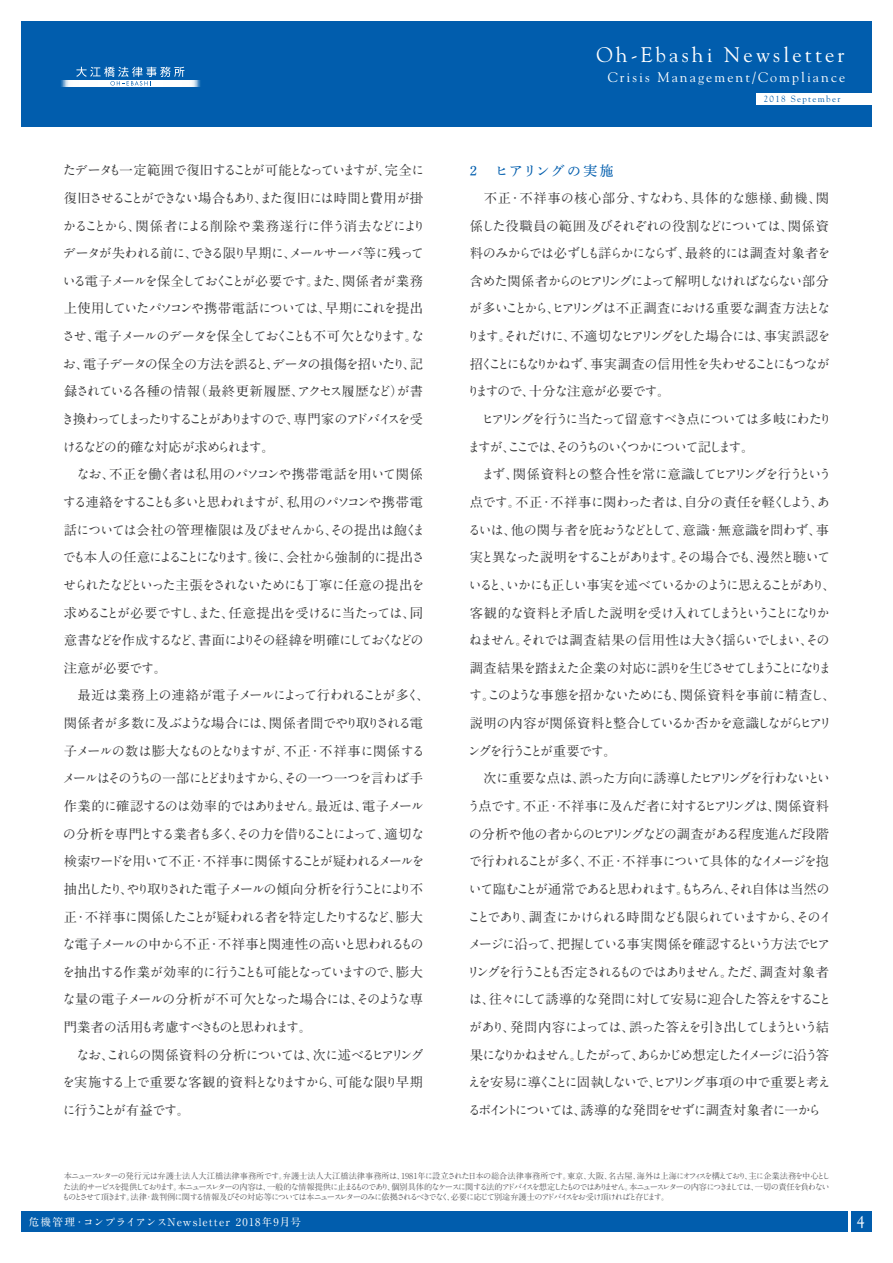
<style>
.page{position:relative;width:893px;height:1263px;background:#fff}
.page>*{position:absolute;margin:0;border:0;box-sizing:border-box;transform-origin:0 0}
.t1{font:21px "Goudy Std";letter-spacing:.15em;color:#fff}
.t2{font:15.9px "Goudy Std";color:#fff}
.t3{font:13.8px "Goudy Std";letter-spacing:.15em;color:#fff}
.t4{font:13.8px "Shuei Min Pro M";letter-spacing:.05em;color:#015dad}
.t5{font:700 13.35px/27.6px "A1 Mincho Std";letter-spacing:-.1em;color:#3e3e3f}
.t6{font:700 10.65px "A1 Mincho Std";letter-spacing:.095em;color:#fff}
.t7{font:9px "Goudy Std";letter-spacing:.15em;color:#015dad}
.t8{font:700 8.25px/10.5px "A1 Mincho Std";letter-spacing:-.17em;color:#636366;text-align:justify}
</style>
<div class="page">
<div style="left:21px;top:22px;width:851px;height:105px;background:#015dad"></div>
<div style="left:60px;top:80px;width:141px;height:7px;background:#0661ae"></div>
<div style="left:61px;top:80px;width:140px;height:7px;background:#166bb3"></div>
<div style="left:62px;top:80px;width:138px;height:7px;background:#347dbc"></div>
<div style="left:63px;top:80px;width:136px;height:7px;background:#4a8ac3"></div>
<div style="left:63px;top:80px;width:135px;height:7px;background:#699ecd"></div>
<div style="left:64px;top:80px;width:134px;height:7px;background:#7fadd4"></div>
<div style="left:65px;top:80px;width:132px;height:7px;background:#a4c4e0"></div>
<div style="left:65px;top:80px;width:131px;height:7px;background:#b1cce4"></div>
<div style="left:66px;top:80px;width:130px;height:7px;background:#c6daeb"></div>
<div style="left:67px;top:80px;width:128px;height:7px;background:#dbe8f2"></div>
<div style="left:68px;top:80px;width:126px;height:7px;background:#eaf1f7"></div>
<div style="left:68px;top:80px;width:125px;height:7px;background:#eef4f8"></div>
<div style="left:69px;top:80px;width:124px;height:7px;background:#f3f7f9"></div>
<div style="left:70px;top:80px;width:122px;height:7px;background:#fff"></div>
<svg style="left:76px;top:67px;width:108px;height:19px"></svg>
<div style="left:756px;top:94px;width:116px;height:11px;background:#fff"></div>
<div style="left:851px;top:1211px;width:21px;height:21px;background:#015dad"></div>
<div style="left:21px;top:1211px;width:827px;height:21px;background:#015dad"></div>
<h1 class="t1" style="left:596px;top:42px;width:250px">Oh-Ebashi Newsletter</h1>
<p class="t7" style="left:764px;top:93px;width:78px">2018 September</p>
<p class="t3" style="left:608px;top:69px;width:239px">Crisis Management/Compliance</p>
<p class="t5" style="left:61px;top:155px;width:370px">たデータも一定範囲で復旧することが可能となっていますが、完全に復旧させることができない場合もあり、また復旧には時間と費用が掛かることから、関係者による削除や業務遂行に伴う消去などによりデータが失われる前に、できる限り早期に、メールサーバ等に残っている電子メールを保全しておくことが必要です。また、関係者が業務上使用していたパソコンや携帯電話については、早期にこれを提出させ、電子メールのデータを保全しておくことも不可欠となります。なお、電子データの保全の方法を誤ると、データの損傷を招いたり、記録されている各種の情報（最終更新履歴、アクセス履歴など）が書き換わってしまったりすることがありますので、専門家のアドバイスを受けるなどの的確な対応が求められます。<br>　なお、不正を働く者は私用のパソコンや携帯電話を用いて関係する連絡をすることも多いと思われますが、私用のパソコンや携帯電話については会社の管理権限は及びませんから、その提出は飽くまでも本人の任意によることになります。後に、会社から強制的に提出させられたなどといった主張をされないためにも丁寧に任意の提出を求めることが必要ですし、また、任意提出を受けるに当たっては、同意書などを作成するなど、書面によりその経緯を明確にしておくなどの注意が必要です。<br>　最近は業務上の連絡が電子メールによって行われることが多く、関係者が多数に及ぶような場合には、関係者間でやり取りされる電子メールの数は膨大なものとなりますが、不正・不祥事に関係するメールはそのうちの一部にとどまりますから、その一つ一つを言わば手作業的に確認するのは効率的ではありません。最近は、電子メールの分析を専門とする業者も多く、その力を借りることによって、適切な検索ワードを用いて不正・不祥事に関係することが疑われるメールを抽出したり、やり取りされた電子メールの傾向分析を行うことにより不正・不祥事に関係したことが疑われる者を特定したりするなど、膨大な電子メールの中から不正・不祥事と関連性の高いと思われるものを抽出する作業が効率的に行うことも可能となっていますので、膨大な量の電子メールの分析が不可欠となった場合には、そのような専門業者の活用も考慮すべきものと思われます。<br>　なお、これらの関係資料の分析については、次に述べるヒアリングを実施する上で重要な客観的資料となりますから、可能な限り早期に行うことが有益です。</p>
<p class="t4" style="left:470px;top:161px;width:145px">2 　ヒアリングの実施</p>
<p class="t5" style="left:467px;top:182px;width:370px">　不正・不祥事の核心部分、すなわち、具体的な態様、動機、関係した役職員の範囲及びそれぞれの役割などについては、関係資料のみからでは必ずしも詳らかにならず、最終的には調査対象者を含めた関係者からのヒアリングによって解明しなければならない部分が多いことから、ヒアリングは不正調査における重要な調査方法となります。それだけに、不適切なヒアリングをした場合には、事実誤認を招くことにもなりかねず、事実調査の信用性を失わせることにもつながりますので、十分な注意が必要です。<br>　ヒアリングを行うに当たって留意すべき点については多岐にわたりますが、ここでは、そのうちのいくつかについて記します。<br>　まず、関係資料との整合性を常に意識してヒアリングを行うという点です。不正・不祥事に関わった者は、自分の責任を軽くしよう、あるいは、他の関与者を庇おうなどとして、意識・無意識を問わず、事実と異なった説明をすることがあります。その場合でも、漫然と聴いていると、いかにも正しい事実を述べているかのように思えることがあり、客観的な資料と矛盾した説明を受け入れてしまうということになりかねません。それでは調査結果の信用性は大きく揺らいでしまい、その調査結果を踏まえた企業の対応に誤りを生じさせてしまうことになります。このような事態を招かないためにも、関係資料を事前に精査し、説明の内容が関係資料と整合しているか否かを意識しながらヒアリングを行うことが重要です。<br>　次に重要な点は、誤った方向に誘導したヒアリングを行わないという点です。不正・不祥事に及んだ者に対するヒアリングは、関係資料の分析や他の者からのヒアリングなどの調査がある程度進んだ段階で行われることが多く、不正・不祥事について具体的なイメージを抱いて臨むことが通常であると思われます。もちろん、それ自体は当然のことであり、調査にかけられる時間なども限られていますから、そのイメージに沿って、把握している事実関係を確認するという方法でヒアリングを行うことも否定されるものではありません。ただ、調査対象者は、往々にして誘導的な発問に対して安易に迎合した答えをすることがあり、発問内容によっては、誤った答えを引き出してしまうという結果になりかねません。したがって、あらかじめ想定したイメージに沿う答えを安易に導くことに固執しないで、ヒアリング事項の中で重要と考えるポイントについては、誘導的な発問をせずに調査対象者に一から</p>
<p class="t8" style="left:62px;top:1170px;width:770px">本ニュースレターの発行元は弁護士法人大江橋法律事務所です。弁護士法人大江橋法律事務所は、1981年に設立された日本の総合法律事務所です。東京、大阪、名古屋、海外は上海にオフィスを構えており、主に企業法務を中心とした法的サービスを提供しております。本ニュースレターの内容は、一般的な情報提供に止まるものであり、個別具体的なケースに関する法的アドバイスを想定したものではありません。本ニュースレターの内容につきましては、一切の責任を負わないものとさせて頂きます。法律・裁判例に関する情報及びその対応等については本ニュースレターのみに依拠されるべきでなく、必要に応じて別途弁護士のアドバイスをお受け頂ければと存じます。</p>
<p class="t6" style="left:29px;top:1213px;width:274px">危機管理・コンプライアンスNewsletter 2018年9月号</p>
<p class="t2" style="left:857px;top:1212px;width:9px">4</p>
</div>
